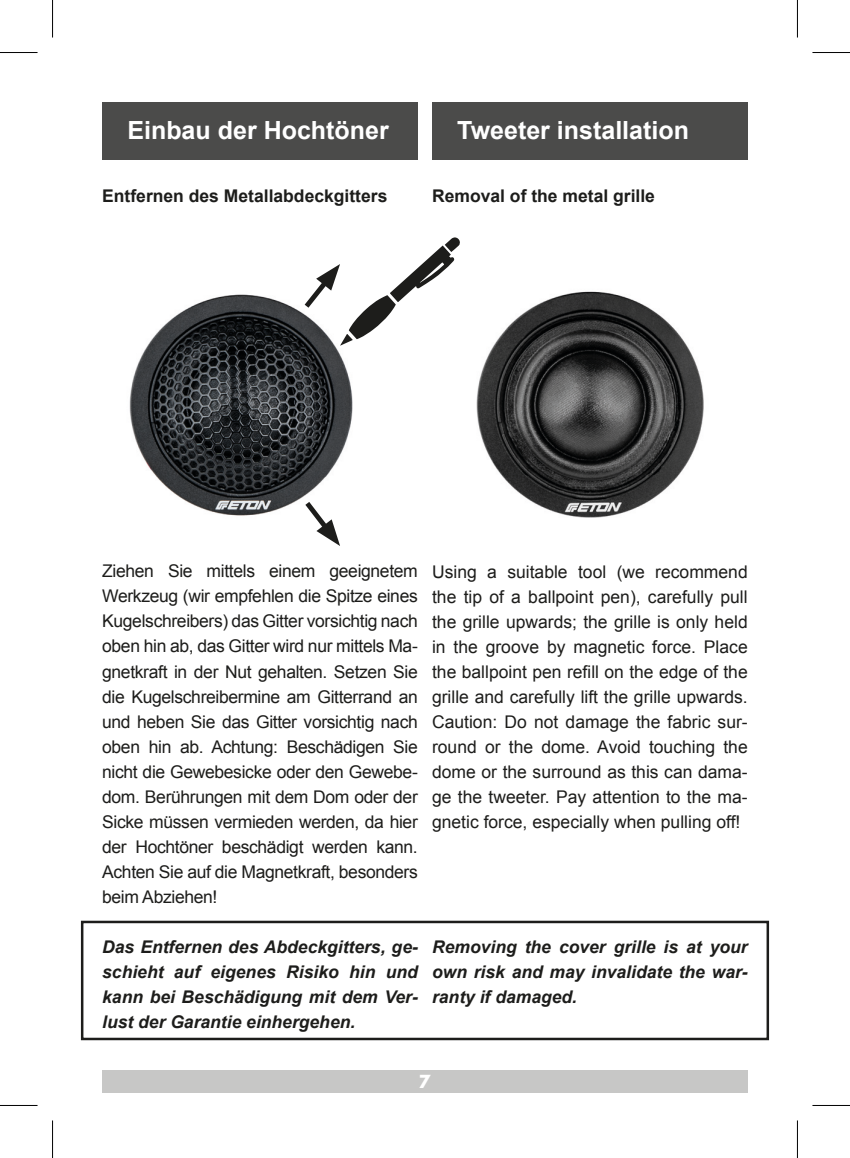
<style>
.page{position:relative;width:850px;height:1158px;background:#fff}
.page>*{position:absolute;margin:0;border:0;box-sizing:border-box;transform-origin:0 0}
.t1{font:700 25px "Arial";color:#fff}
.t2{font:17.5px/25px "Arial";letter-spacing:-.02em;color:#1d1d1b;text-align:justify}
.t3{font:italic 700 17.5px/25px "Arial";color:#1d1d1b;text-align:justify}
.t4{font:700 17.5px "Arial";color:#1d1d1b}
.t5{font:700 17.5px "Futura Std";color:#fff}
</style>
<div class="page">
<img style="left:129px;top:294px;width:224px;height:222px">
<img style="left:476px;top:291px;width:228px;height:227px">
<svg style="left:300px;top:496px;width:40px;height:50px"></svg>
<div style="left:81px;top:920px;width:687px;height:120px;border:2px solid #1d1d1b"></div>
<div style="left:102px;top:1069px;width:645px;height:23px;background:#c7c7c6"></div>
<svg style="left:299px;top:237px;width:161px;height:108px"></svg>
<div style="left:432px;top:102px;width:315px;height:58px;background:#4b4b4a"></div>
<div style="left:102px;top:102px;width:315px;height:58px;background:#4b4b4a"></div>
<hr style="left:0;top:52px;width:38px;height:1px;background:#000">
<hr style="left:812px;top:52px;width:37px;height:1px;background:#000">
<hr style="left:0;top:1104px;width:38px;height:1px;background:#000">
<hr style="left:812px;top:1104px;width:37px;height:1px;background:#000">
<hr style="left:52px;top:0;width:1px;height:38px;background:#000">
<hr style="left:52px;top:1120px;width:1px;height:37px;background:#000">
<hr style="left:796px;top:0;width:1px;height:38px;background:#000">
<hr style="left:796px;top:1120px;width:1px;height:37px;background:#000">
<h1 class="t1" style="left:127px;top:114px;width:263px">Einbau der Hochtöner</h1>
<h1 class="t1" style="left:457px;top:114px;width:233px">Tweeter installation</h1>
<p class="t4" style="left:102px;top:185px;width:286px">Entfernen des Metallabdeckgitters</p>
<p class="t4" style="left:432px;top:185px;width:224px">Removal of the metal grille</p>
<p class="t2" style="left:102px;top:559px;width:317px">Ziehen Sie mittels einem geeignetem Werkzeug (wir empfehlen die Spitze eines Kugelschreibers) das Gitter vorsichtig nach oben hin ab, das Gitter wird nur mittels Ma&shy;gnetkraft in der Nut gehalten. Setzen Sie die Kugelschreibermine am Gitterrand an und heben Sie das Gitter vorsichtig nach oben hin ab. Achtung: Beschädigen Sie nicht die Gewebesicke oder den Gewebe&shy;dom. Berührungen mit dem Dom oder der Sicke müssen vermieden werden, da hier der Hochtöner beschädigt werden kann.<br>Achten Sie auf die Magnetkraft, besonders beim Abziehen!</p>
<p class="t3" style="left:102px;top:934px;width:317px">Das Entfernen des Abdeckgitters, ge&shy;schieht auf eigenes Risiko hin und kann bei Beschädigung mit dem Ver&shy;lust der Garantie einhergehen.</p>
<p class="t2" style="left:432px;top:559px;width:317px">Using a suitable tool (we recommend the tip of a ballpoint pen), carefully pull the grille upwards; the grille is only held in the groove by magnetic force. Place the ballpoint pen refill on the edge of the grille and carefully lift the grille upwards.<br>Caution: Do not damage the fabric sur&shy;round or the dome. Avoid touching the dome or the surround as this can dama&shy;ge the tweeter. Pay attention to the ma&shy;gnetic force, especially when pulling off!</p>
<p class="t3" style="left:432px;top:934px;width:317px">Removing the cover grille is at your own risk and may invalidate the war&shy;ranty if damaged.</p>
<p class="t5" style="left:419px;top:1069px;width:14px">7</p>
</div>
